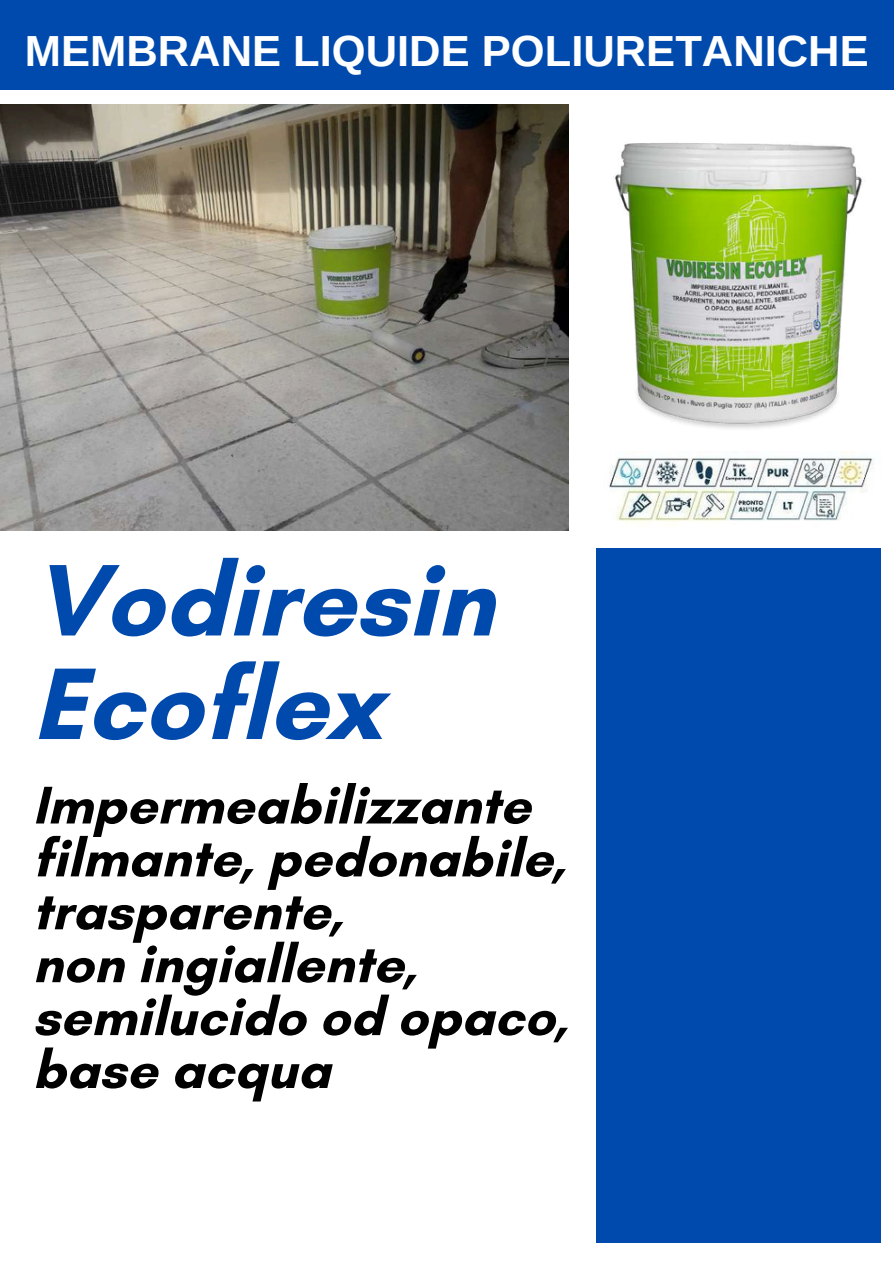
<style>
.page{position:relative;width:894px;height:1264px;background:#fff}
.page>*{position:absolute;margin:0;border:0;box-sizing:border-box;transform-origin:0 0}
.t1{font:700 103.5px/103.5px "Glacial Indifference";color:#004aad}
.t2{font:700 54px/52.8px "Glacial Indifference";color:#000}
.t3{font:700 43.5px "Arimo";color:#fff}
</style>
<div class="page">
<div style="left:596px;top:548px;width:285px;height:694px;background:#004aad"></div>
<img style="left:0;top:104px;width:568px;height:427px">
<div style="left:0;top:0;width:893px;height:89px;background:#004aad"></div>
<img style="left:548px;top:89px;width:345px;height:372px">
<img style="left:596px;top:452px;width:285px;height:70px">
<p class="t3" style="left:25px;top:27px;width:845px">MEMBRANE LIQUIDE POLIURETANICHE</p>
<p class="t1" style="left:33px;top:547px;width:462px">Vodiresin<br>Ecoflex</p>
<p class="t2" style="left:33px;top:778px;width:537px">Impermeabilizzante filmante, pedonabile, trasparente,<br>non ingiallente, semilucido od opaco, base acqua</p>
</div>
